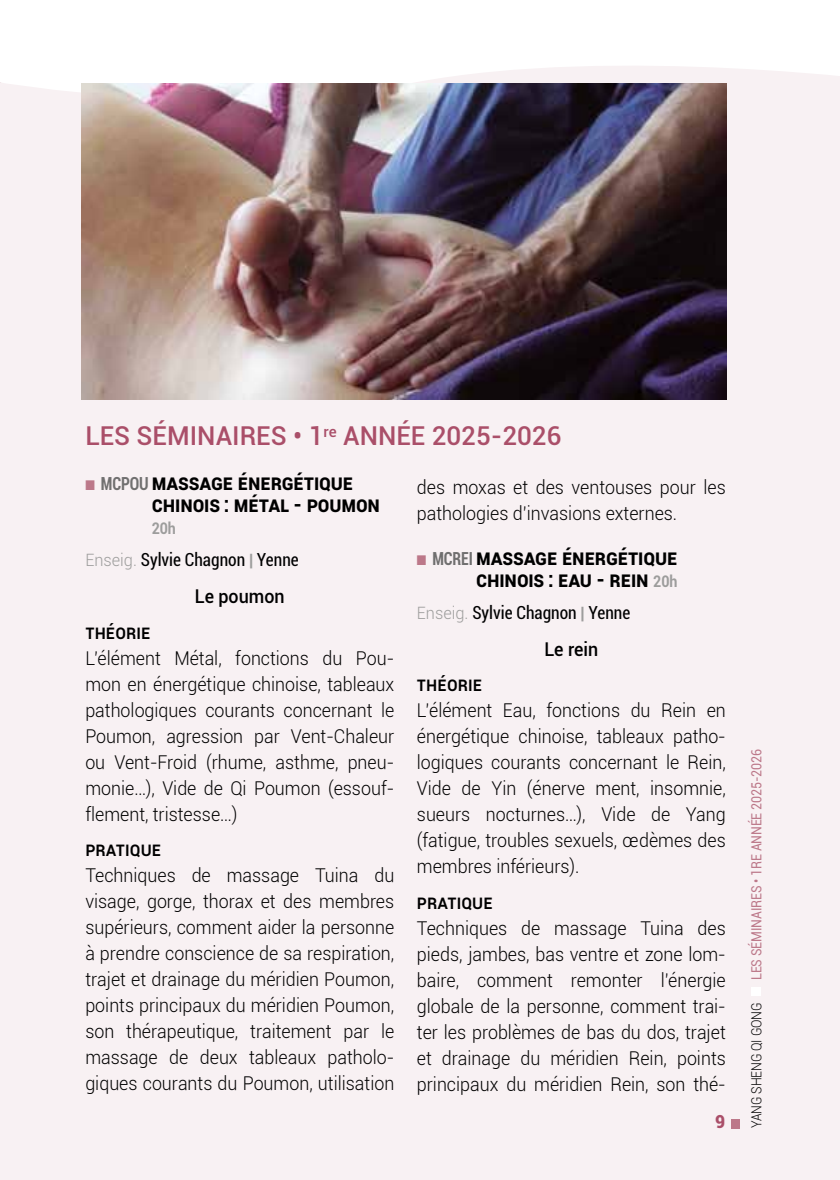
<style>
.page{position:relative;width:840px;height:1180px;background:#fff}
.page>*{position:absolute;margin:0;border:0;box-sizing:border-box;transform-origin:0 0}
.t1{font:500 26px "Roboto";color:#aa4f69}
.t2{font:700 22px/22px "Roboto";letter-spacing:-.01em;color:#000;scale:.89 1}
.t3{font:500 20px "Roboto";color:#000;scale:.89 1}
.t4{font:300 19px/26px "Roboto";color:#000;text-align:justify;scale:.94 1}
.t5{font:500 19px "Roboto";color:#000;scale:.94 1}
.t6{font:condensed 18px "Roboto";color:#000;scale:.96 1}
.t7{font:900 18px "Roboto";color:#aa4f69;scale:.96 1}
.t8{font:700 16px "Roboto";color:#9d9d9c;scale:.89 1}
.t9{font:14px "Roboto";letter-spacing:-.01em;color:#bc7889;scale:.89 1}
.t10{font:300 14px "Roboto";letter-spacing:-.01em;color:#000;scale:.88 1}
.s1{color:#bc7889}
.s2{font-stretch:condensed;font-size:18px;color:#706f6f}
.s3{font-weight:300;font-stretch:normal;font-size:17px;color:#9d9d9c}
.s4{font-weight:900;font-stretch:normal;font-size:17px;color:#9d9d9c}
.s5{font-size:16px;color:#9d9d9c}
</style>
<div class="page">
<div style="left:0;top:0;width:839px;height:1179px;background:#f8f1f3"></div>
<svg style="left:0;top:0;width:839px;height:120px;fill:#fff"></svg>
<div style="left:751px;top:987px;width:9px;height:8px;background:#fff"></div>
<div style="left:731px;top:1118px;width:8px;height:10px;background:#bc7889"></div>
<img style="left:81px;top:84px;width:645px;height:315px">
<h1 class="t1" style="left:85px;top:418px;width:477px">LES SÉMINAIRES • 1<sup>re</sup> ANNÉE 2025-2026</h1>
<p class="t2" style="left:152px;top:470px;width:258px;text-indent:-66px"><span class="s1">■</span> <span class="s2">MCPOU</span> Massage Énergétique<br>Chinois : Métal - poumon</p>
<p class="t8" style="left:152px;top:517px;width:29px">20h</p>
<p class="t6" style="left:85px;top:547px;width:224px"><span class="s3">Enseig.</span> Sylvie Chagnon <span class="s4">|</span> Yenne</p>
<p class="t5" style="left:195px;top:583px;width:97px">Le poumon</p>
<p class="t3" style="left:85px;top:617px;width:75px">Théorie</p>
<p class="t4" style="left:85px;top:644px;width:330px">L’élément Métal, fonctions du Pou&shy;mon en énergétique chinoise, tableaux pathologiques courants concernant le Poumon, agression par Vent-Chaleur ou Vent-Froid (rhume, asthme, pneu&shy;monie…), Vide de Qi Poumon (essouf&shy;flement, tristesse…)</p>
<p class="t3" style="left:85px;top:834px;width:87px">Pratique</p>
<p class="t4" style="left:85px;top:861px;width:330px">Techniques de massage Tuina du visage, gorge, thorax et des membres supérieurs, comment aider la personne à prendre conscience de sa respiration, trajet et drainage du méridien Poumon, points principaux du méridien Poumon, son thérapeutique, traitement par le massage de deux tableaux patholo&shy;giques courants du Poumon, utilisation</p>
<p class="t4" style="left:416px;top:473px;width:330px">des moxas et des ventouses pour les pathologies d’invasions externes.</p>
<p class="t2" style="left:416px;top:545px;width:294px;text-align:right"><span class="s1">■</span> <span class="s2">MCREI</span> Massage Énergétique<br>Chinois : Eau - rein <span class="s5">20h</span></p>
<p class="t6" style="left:416px;top:599px;width:224px"><span class="s3">Enseig.</span> Sylvie Chagnon <span class="s4">|</span> Yenne</p>
<p class="t5" style="left:544px;top:635px;width:59px">Le rein</p>
<p class="t3" style="left:416px;top:670px;width:75px">Théorie</p>
<p class="t4" style="left:416px;top:696px;width:330px">L’élément Eau, fonctions du Rein en énergétique chinoise, tableaux patho&shy;logiques courants concernant le Rein, Vide de Yin (énerve ment, insomnie, sueurs nocturnes…), Vide de Yang (fatigue, troubles sexuels, œdèmes des membres inférieurs).</p>
<p class="t3" style="left:416px;top:887px;width:87px">Pratique</p>
<p class="t4" style="left:416px;top:914px;width:330px">Techniques de massage Tuina des pieds, jambes, bas ventre et zone lom&shy;baire, comment remonter l’énergie globale de la personne, comment trai&shy;ter les problèmes de bas du dos, trajet et drainage du méridien Rein, points principaux du méridien Rein, son thé-</p>
<p class="t7" style="left:714px;top:1108px;width:12px">9</p>
<p class="t9" style="left:746px;top:979px;width:261px;rotate:-90deg">Les sém inaires • 1re année 2025-2026</p>
<p class="t10" style="left:746px;top:1128px;width:145px;rotate:-90deg">YANG SHENG QI GONG</p>
</div>
